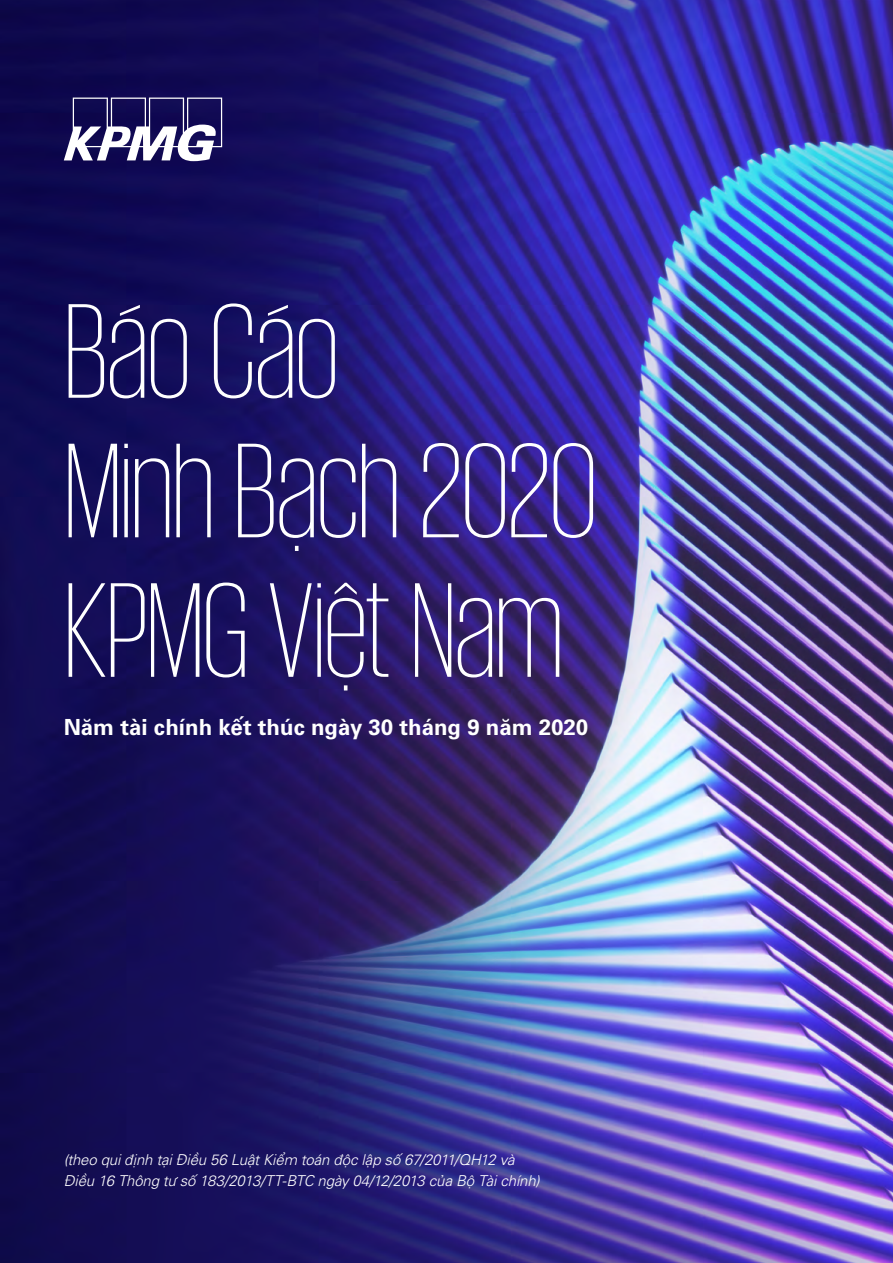
<style>
.page{position:relative;width:893px;height:1263px;background:#fff}
.page>*{position:absolute;margin:0;border:0;box-sizing:border-box;transform-origin:0 0}
.t1{font:200 138px/139.5px "VNIKPMG";letter-spacing:-.015em;color:#fff}
.t2{font:700 22.2px "VNI Univers 65";color:#fff}
.t3{font:italic 300 15px/21px "VNI Univers 45";letter-spacing:-.01em;color:#fff}
</style>
<div class="page">
<img style="left:0;top:0;width:893px;height:1263px">
<svg style="left:64px;top:98px;width:158px;height:63px"></svg>
<h1 class="t1" style="left:64px;top:274px;width:535px">Báo Cáo<br>Minh Bạch 2020<br>KPMG Việt Nam</h1>
<h2 class="t2" style="left:64px;top:711px;width:526px">Năm tài chính kết thúc ngày 30 tháng 9 năm 2020</h2>
<p class="t3" style="left:64px;top:1149px;width:477px">(theo qui định tại Điều 56 Luật Kiểm toán độc lập số 67/2011/QH12 và<br>Điều 16 Thông tư số 183/2013/TT-BTC ngày 04/12/2013 của Bộ Tài chính)</p>
</div>
